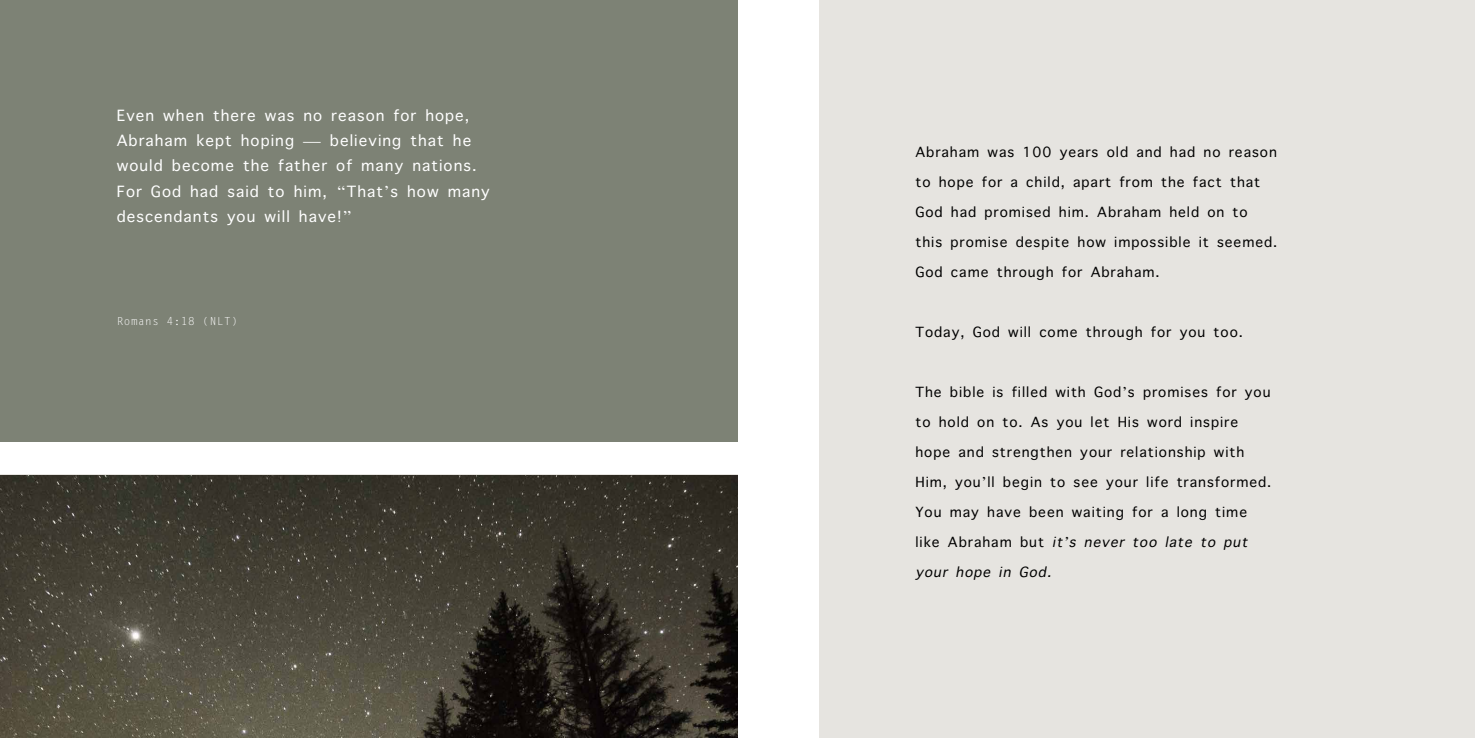
<style>
.page{position:relative;width:1475px;height:738px;background:#fff}
.page>*{position:absolute;margin:0;border:0;box-sizing:border-box;transform-origin:0 0}
.t1{font:21px "Apple Symbols";color:#fff}
.t2{font:19px "Apple Symbols";color:#000}
.t3{font:italic 19px "Apple Symbols";color:#000}
.t4{font:11px "Letter Gothic Std";letter-spacing:.05em;color:#fff}
</style>
<div class="page">
<div style="left:0;top:0;width:737px;height:440px;background:#7d8275"></div>
<img style="left:0;top:475px;width:737px;height:262px">
<div style="left:819px;top:0;width:655px;height:737px;background:#e6e4e0"></div>
<p class="t1" style="left:287px;top:100px;width:37px">▲ ■□</p>
<p class="t1" style="left:357px;top:100px;width:89px">▲□■ □ □</p>
<p class="t1" style="left:225px;top:126px;width:60px">▼ □ ■</p>
<p class="t1" style="left:350px;top:126px;width:96px">●❖■ ▼ ▼</p>
<p class="t1" style="left:129px;top:151px;width:25px">□◆●</p>
<p class="t1" style="left:385px;top:151px;width:88px">■ ■ ▼□■▲</p>
<p class="t1" style="left:227px;top:176px;width:59px">▲ ▼□</p>
<p class="t1" style="left:376px;top:176px;width:51px">▼ ▲ □</p>
<p class="t1" style="left:471px;top:176px;width:10px">■</p>
<p class="t1" style="left:136px;top:202px;width:120px">▲ ■ ■▼▲ □◆</p>
<p class="t4" style="left:117px;top:315px;width:123px">Romans 4:18 (NLT)</p>
<p class="t2" style="left:1091px;top:138px;width:29px">▲ □●</p>
<p class="t2" style="left:1144px;top:138px;width:9px">■</p>
<p class="t2" style="left:1251px;top:138px;width:26px">▲□■</p>
<p class="t2" style="left:915px;top:168px;width:42px">▼□ □</p>
<p class="t2" style="left:1047px;top:168px;width:5px">●</p>
<p class="t2" style="left:1104px;top:168px;width:63px">▼ □ ▼</p>
<p class="t2" style="left:1215px;top:168px;width:46px">▼ ▼ ▼</p>
<p class="t2" style="left:1186px;top:198px;width:62px">● □■ ▼□</p>
<p class="t2" style="left:915px;top:228px;width:85px">▼▲ □▲</p>
<p class="t2" style="left:1140px;top:228px;width:85px">□▲▲ ● ▼ ▲</p>
<p class="t2" style="left:996px;top:258px;width:40px">▼ □◆</p>
<p class="t2" style="left:982px;top:318px;width:75px">□ ●● □</p>
<p class="t2" style="left:1085px;top:318px;width:40px">▼ □◆</p>
<p class="t2" style="left:1156px;top:318px;width:82px">□ □◆ ▼□□</p>
<p class="t2" style="left:972px;top:378px;width:58px">● ▲ ●●</p>
<p class="t2" style="left:1070px;top:378px;width:201px">▼ □ ▲ □ ▲▲ □ □◆</p>
<p class="t2" style="left:915px;top:408px;width:104px">▼□ □● □■ ▼□</p>
<p class="t2" style="left:1041px;top:408px;width:127px">▲ □◆ ● ▼ ★▲ □</p>
<p class="t2" style="left:924px;top:438px;width:183px">□ ■ ▲▼ ■▼ ■ □◆</p>
<p class="t2" style="left:1135px;top:438px;width:50px">● ▼□■▲</p>
<p class="t2" style="left:915px;top:468px;width:81px">★ □◆ ●●</p>
<p class="t2" style="left:1033px;top:468px;width:48px">■ ▼□ ▲</p>
<p class="t2" style="left:1114px;top:468px;width:36px">□◆ ●</p>
<p class="t2" style="left:1176px;top:468px;width:54px">▼ ■▲□</p>
<p class="t2" style="left:1095px;top:498px;width:52px">▼ ■ □</p>
<p class="t2" style="left:1176px;top:498px;width:46px">●□■ ▼</p>
<p class="t2" style="left:915px;top:528px;width:5px">●</p>
<p class="t2" style="left:1028px;top:528px;width:224px">◆▼ ▼ ▲ ■ ❖ ▼□□ ● ▼ ▼□ ◆▼</p>
<p class="t3" style="left:924px;top:558px;width:54px">□◆ □</p>
</div>
